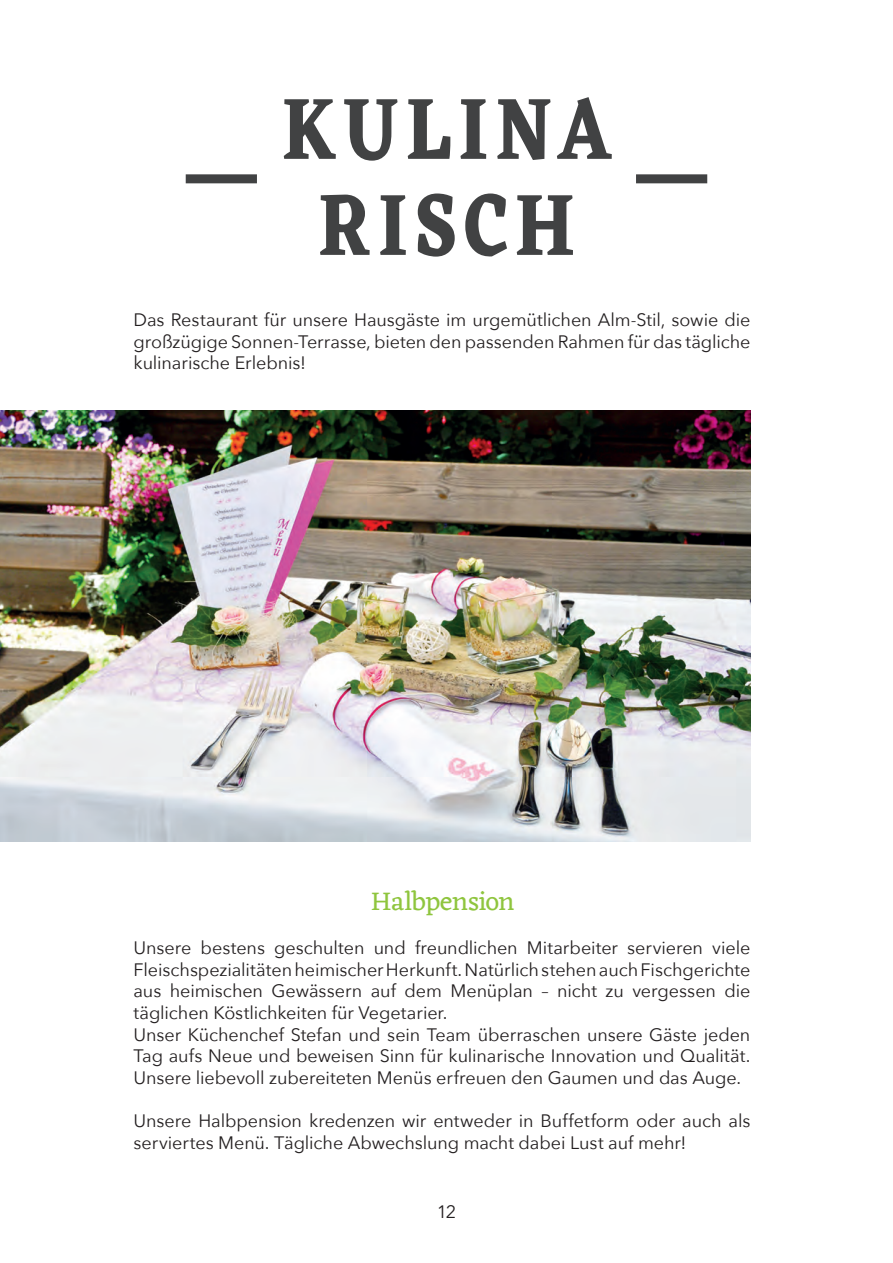
<style>
.page{position:relative;width:893px;height:1263px;background:#fff}
.page>*{position:absolute;margin:0;border:0;box-sizing:border-box;transform-origin:0 0}
.t1{font:700 90px/96px "Eczar";letter-spacing:.105em;color:#414243;text-align:center;scale:.8 1}
.t2{font:27px "Eczar";letter-spacing:-.02em;color:#8fc53e}
.t3{font:18px/21.6px "Avenir Next";letter-spacing:-.005em;color:#231f20}
</style>
<div class="page">
<div style="left:186px;top:174px;width:71px;height:9px;background:#414243"></div>
<div style="left:636px;top:174px;width:71px;height:9px;background:#414243"></div>
<img style="left:0;top:410px;width:750px;height:432px">
<h1 class="t1" style="left:282px;top:80px;width:413px">KULINA<br>RISCH</h1>
<p class="t3" style="left:134px;top:308px;width:618px;text-align:justify">Das Restaurant für unsere Hausgäste im urgemütlichen Alm-Stil, sowie die großzügige Sonnen-Terrasse, bieten den passenden Rahmen für das tägliche kulinarische Erlebnis!</p>
<h2 class="t2" style="left:371px;top:882px;width:145px">Halbpension</h2>
<p class="t3" style="left:134px;top:936px;width:618px">Unsere bestens geschulten und freundlichen Mitarbeiter servieren viele Fleischspezialitäten heimischer Herkunft. Natürlich stehen auch Fischgerichte aus heimischen Gewässern auf dem Menüplan – nicht zu vergessen die täglichen Köstlichkeiten für Vegetarier.<br>Unser Küchenchef Stefan und sein Team überraschen unsere Gäste jeden Tag aufs Neue und beweisen Sinn für kulinarische Innovation und Qualität.<br>Unsere liebevoll zubereiteten Menüs erfreuen den Gaumen und das Auge.</p>
<p class="t3" style="left:134px;top:1109px;width:618px">Unsere Halbpension kredenzen wir entweder in Buffetform oder auch als serviertes Menü. Tägliche Abwechslung macht dabei Lust auf mehr!</p>
<p class="t3" style="left:437px;top:1200px;width:21px">12</p>
</div>
